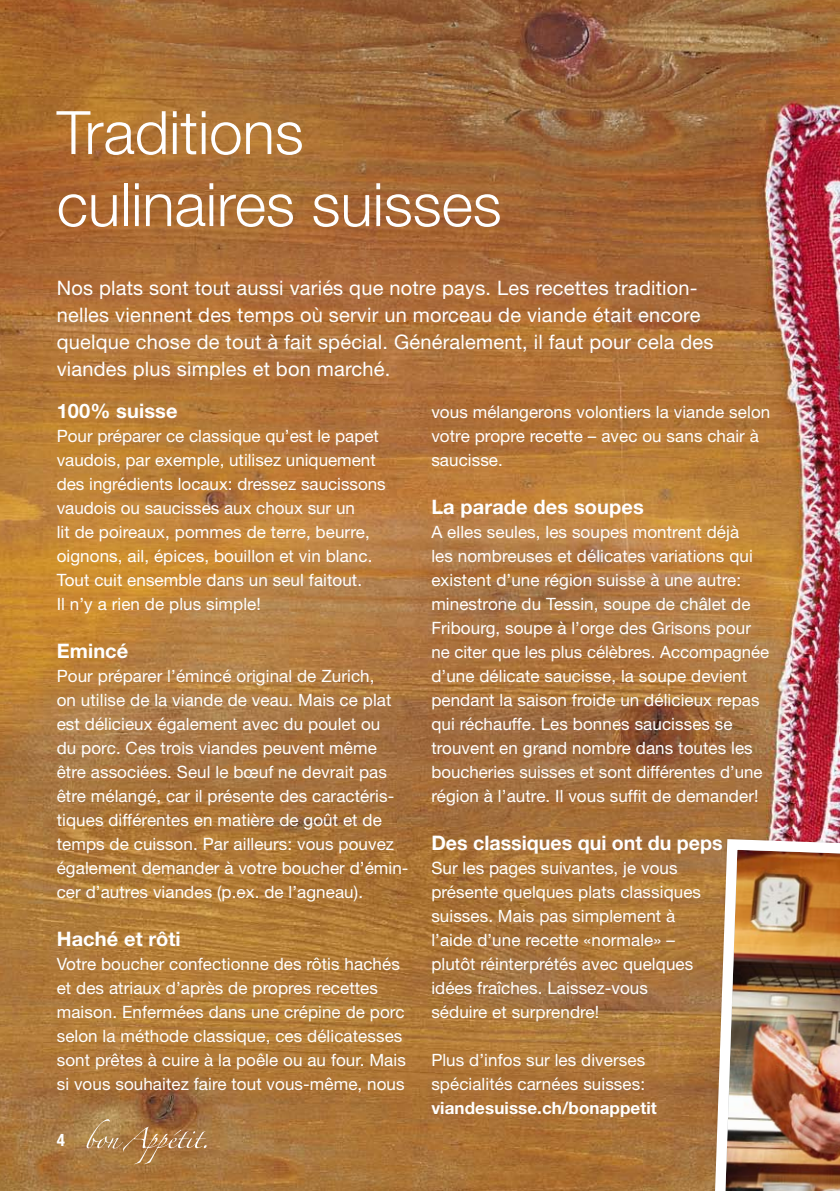
<style>
.page{position:relative;width:840px;height:1191px;background:#fff}
.page>*{position:absolute;margin:0;border:0;box-sizing:border-box;transform-origin:0 0}
.t1{font:300 60px/72px "Helvetica Neue LT Std";color:#fff}
.t2{font:20px/27px "Helvetica Neue LT Std";letter-spacing:.01em;color:#fff}
.t3{font:700 20px "Helvetica Neue LT Std";letter-spacing:.005em;color:#fff}
.t4{font:17px/24px "Helvetica Neue LT Std";letter-spacing:.005em;color:#fff}
.t5{font:700 17px "Helvetica Neue LT Std";letter-spacing:.005em;color:#fff}
.t6{font:700 condensed 17px "Helvetica Neue LT Std";color:#fff}
</style>
<div class="page">
<img style="left:0;top:0;width:839px;height:1191px">
<img style="left:708px;top:833px;width:131px;height:358px">
<svg style="left:86px;top:1119px;width:120px;height:45px;background:#ae814f"></svg>
<h1 class="t1" style="left:57px;top:95px;width:446px">Traditions culinaires suisses</h1>
<p class="t2" style="left:57px;top:274px;width:658px">Nos plats sont tout aussi variés que notre pays. Les recettes tradition&shy;nelles viennent des temps où servir un morceau de viande était encore quelque chose de tout à fait spécial. Généralement, il faut pour cela des viandes plus simples et bon marché.</p>
<p class="t4" style="left:431px;top:400px;width:340px">vous mélangerons volontiers la viande selon votre propre recette – avec ou sans chair à saucisse.</p>
<p class="t3" style="left:431px;top:495px;width:214px">La parade des soupes</p>
<p class="t4" style="left:431px;top:520px;width:339px">A elles seules, les soupes montrent déjà<br>les nombreuses et délicates variations qui existent d’une région suisse à une autre: minestrone du Tessin, soupe de châlet de Fribourg, soupe à l’orge des Grisons pour ne citer que les plus célèbres. Accompagnée d’une délicate saucisse, la soupe devient pendant la saison froide un délicieux repas qui réchauffe. Les bonnes saucisses se trouvent en grand nombre dans toutes les boucheries suisses et sont différentes d’une région à l’autre. Il vous suffit de demander!</p>
<p class="t3" style="left:431px;top:831px;width:293px">Des classiques qui ont du peps</p>
<p class="t4" style="left:431px;top:856px;width:271px">Sur les pages suivantes, je vous présente quelques plats classiques suisses. Mais pas simplement à l’aide d’une recette «normale» – plutôt réinterprétés avec quelques idées fraîches. Laissez-vous séduire et surprendre!</p>
<p class="t4" style="left:431px;top:1048px;width:215px">Plus d’infos sur les diverses spécialités carnées suisses:</p>
<p class="t5" style="left:431px;top:1097px;width:227px">viandesuisse.ch/bonappetit</p>
<p class="t3" style="left:57px;top:399px;width:122px">100% suisse</p>
<p class="t4" style="left:57px;top:424px;width:330px">Pour préparer ce classique qu’est le papet vaudois, par exemple, utilisez uniquement des ingrédients locaux: dressez saucissons vaudois ou saucisses aux choux sur un<br>lit de poireaux, pommes de terre, beurre, oignons, ail, épices, bouillon et vin blanc.<br>Tout cuit ensemble dans un seul faitout.<br>Il n’y a rien de plus simple!</p>
<p class="t3" style="left:57px;top:639px;width:73px">Emincé</p>
<p class="t4" style="left:57px;top:664px;width:353px">Pour préparer l’émincé original de Zurich,<br>on utilise de la viande de veau. Mais ce plat est délicieux également avec du poulet ou<br>du porc. Ces trois viandes peuvent même être associées. Seul le bœuf ne devrait pas être mélangé, car il présente des caractéris&shy;tiques différentes en matière de goût et de temps de cuisson. Par ailleurs: vous pouvez également demander à votre boucher d’émin&shy;cer d’autres viandes (p.ex. de l’agneau).</p>
<p class="t3" style="left:57px;top:927px;width:125px">Haché et rôti</p>
<p class="t4" style="left:57px;top:952px;width:350px">Votre boucher confectionne des rôtis hachés et des atriaux d’après de propres recettes maison. Enfermées dans une crépine de porc selon la méthode classique, ces délicatesses sont prêtes à cuire à la poêle ou au four. Mais si vous souhaitez faire tout vous-même, nous</p>
<p class="t6" style="left:57px;top:1130px;width:10px">4</p>
</div>
